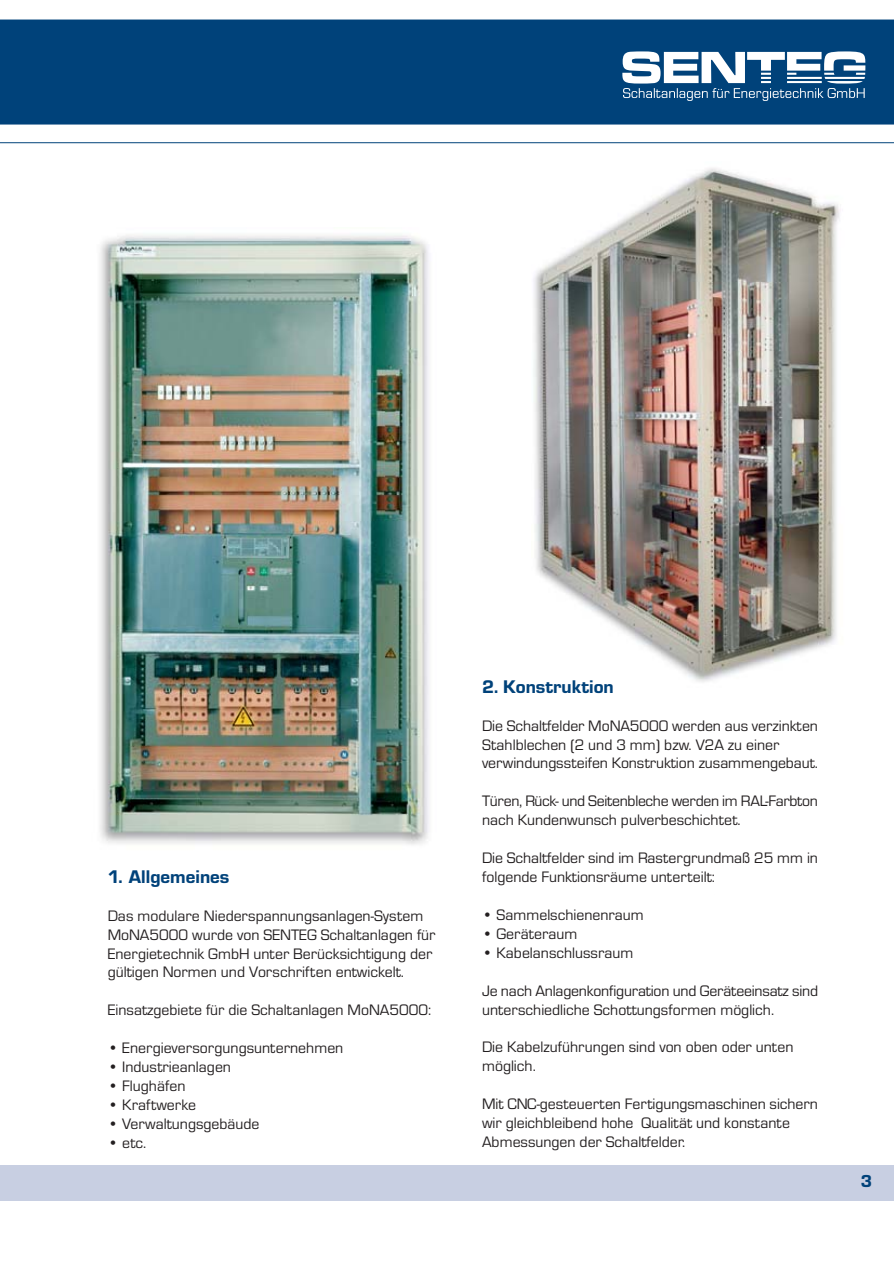
<style>
.page{position:relative;width:894px;height:1264px;background:#fff}
.page>*{position:absolute;margin:0;border:0;box-sizing:border-box;transform-origin:0 0}
.t1{font:800 19.05px "Eurostile T";color:#00427a}
.t2{font:800 18px "Eurostile T";color:#00427a}
.t3{font:15.75px/18.9px "Eurostile T";color:#231f20}
.s1{font-size:15.9px}
</style>
<div class="page">
<img style="left:533px;top:168px;width:307px;height:514px">
<hr style="left:0;top:142px;width:894px;height:1px;background:#00427a">
<div style="left:0;top:1165px;width:894px;height:35px;background:#c8cfe2"></div>
<div style="left:0;top:20px;width:894px;height:105px;background:#00427a"></div>
<svg style="left:622px;top:51px;width:243px;height:50px"></svg>
<img style="left:100px;top:234px;width:329px;height:611px">
<p class="t1" style="left:108px;top:869px;width:123px">1. Allgemeines</p>
<p class="t3" style="left:108px;top:907px;width:329px">Das modulare Niederspannungsanlagen-System MoNA5000 wurde von SENTEG Schaltanlagen für Energietechnik GmbH unter Berücksichtigung der gültigen Normen und Vorschriften entwickelt.</p>
<p class="t3" style="left:108px;top:1002px;width:325px">Einsatzgebiete für die Schaltanlagen MoNA5000:</p>
<p class="t3" style="left:108px;top:1040px;width:237px"><span class="s1">•</span> Energieversorgungsunternehmen</p>
<p class="t3" style="left:108px;top:1059px;width:125px"><span class="s1">•</span> Industrieanlagen</p>
<p class="t3" style="left:108px;top:1078px;width:79px"><span class="s1">•</span> Flughäfen</p>
<p class="t3" style="left:108px;top:1097px;width:90px"><span class="s1">•</span> Kraftwerke</p>
<p class="t3" style="left:108px;top:1116px;width:153px"><span class="s1">•</span> Verwaltungsgebäude</p>
<p class="t3" style="left:108px;top:1135px;width:40px"><span class="s1">•</span> etc.</p>
<p class="t1" style="left:482px;top:679px;width:133px">2. Konstruktion</p>
<p class="t3" style="left:482px;top:717px;width:337px">Die Schaltfelder MoNA5000 werden aus verzinkten<br>Stahlblechen (2 und 3 mm) bzw. V2A zu einer verwindungssteifen Konstruktion zusammengebaut.</p>
<p class="t3" style="left:482px;top:793px;width:337px">Türen, Rück- und Seitenbleche werden im RAL-Farbton nach Kundenwunsch pulverbeschichtet.</p>
<p class="t3" style="left:482px;top:850px;width:337px">Die Schaltfelder sind im Rastergrundmaß 25 mm in folgende Funktionsräume unterteilt:</p>
<p class="t3" style="left:482px;top:906px;width:163px"><span class="s1">•</span> Sammelschienenraum</p>
<p class="t3" style="left:482px;top:925px;width:97px"><span class="s1">•</span> Geräteraum</p>
<p class="t3" style="left:482px;top:944px;width:153px"><span class="s1">•</span> Kabelanschlussraum</p>
<p class="t3" style="left:482px;top:982px;width:337px">Je nach Anlagenkonfiguration und Geräteeinsatz sind unterschiedliche Schottungsformen möglich.</p>
<p class="t3" style="left:482px;top:1039px;width:313px">Die Kabelzuführungen sind von oben oder unten möglich.</p>
<p class="t3" style="left:482px;top:1096px;width:337px">Mit CNC-gesteuerten Fertigungsmaschinen sichern wir gleichbleibend hohe Qualität und konstante<br>Abmessungen der Schaltfelder.</p>
<p class="t2" style="left:860px;top:1174px;width:13px">3</p>
</div>
